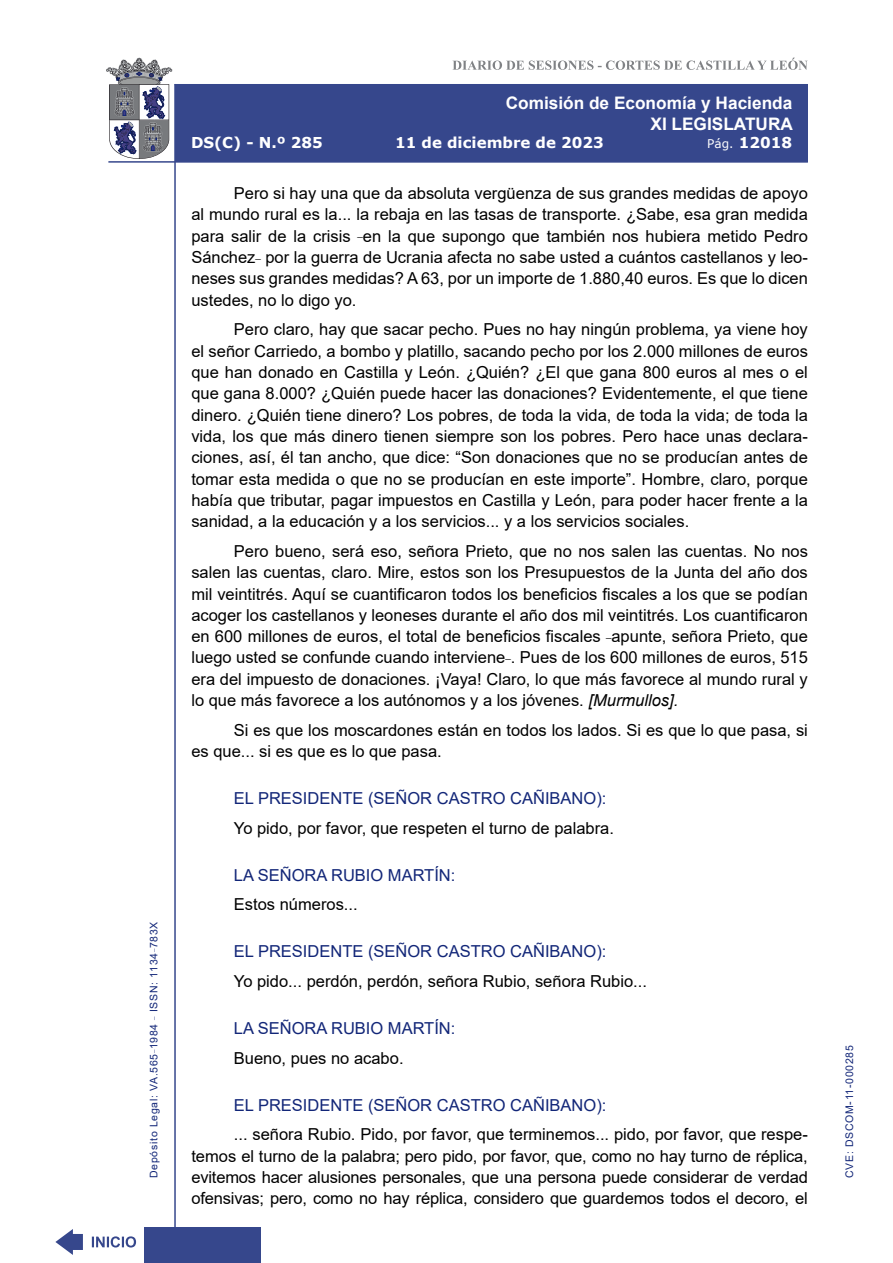
<style>
.page{position:relative;width:893px;height:1263px;background:#fff}
.page>*{position:absolute;margin:0;border:0;box-sizing:border-box;transform-origin:0 0}
.t1{font:700 17.25px/20.7px "Arial";color:#fff;text-align:right}
.t2{font:16.5px/21.3px "Arial";color:#000;text-align:justify}
.Orador{font:16.5px "Arial";color:#122678}
.t3{font:700 15px "Verdana";color:#fff}
.t4{font:10.5px "Arial";letter-spacing:.065em;color:#122678}
.s1{font-weight:400;font-size:12px}
.s2{font-style:italic}
</style>
<div class="page">
<svg style="left:452px;top:58px;width:356px;height:12px"></svg>
<hr style="left:174px;top:84px;width:2px;height:1179px;background:#36478c">
<div style="left:144px;top:1227px;width:117px;height:36px;background:#36478c"></div>
<div style="left:175px;top:84px;width:633px;height:78px;background:#36478c"></div>
<hr style="left:108px;top:161px;width:700px;height:2px;background:#36478c">
<svg style="left:92px;top:1236px;width:44px;height:11px"></svg>
<svg style="left:55px;top:1229px;width:28px;height:26px"></svg>
<svg style="left:106px;top:58px;width:66px;height:101px"></svg>
<p class="t4" style="left:146px;top:1178px;width:258px;rotate:-90deg">Depósito Legal: VA.565<sup>_</sup>1984 <sup>_</sup> ISSN: 1134<sup>_</sup>783X</p>
<p class="t1" style="left:506px;top:93px;width:289px">Comisión de Economía y Hacienda<br>XI LEGISLATURA</p>
<p class="t3" style="left:191px;top:132px;width:133px">DS(C) - N.º 285</p>
<p class="t3" style="left:395px;top:132px;width:210px">11 de diciembre de 2023</p>
<p class="t3" style="left:707px;top:132px;width:86px"><span class="s1">Pág.</span> 12018</p>
<p class="t2" style="left:191px;top:183px;width:618px;text-indent:43px">Pero si hay una que da absoluta vergüenza de sus grandes medidas de apoyo al mundo rural es la... la rebaja en las tasas de transporte. ¿Sabe, esa gran medida para salir de la crisis <sup>_</sup>en la que supongo que también nos hubiera metido Pedro Sánchez<sup>_</sup> por la guerra de Ucrania afecta no sabe usted a cuántos castellanos y leo&shy;neses sus grandes medidas? A 63, por un importe de 1.880,40 euros. Es que lo dicen ustedes, no lo digo yo.</p>
<p class="t2" style="left:191px;top:319px;width:618px;text-indent:43px">Pero claro, hay que sacar pecho. Pues no hay ningún problema, ya viene hoy el señor Carriedo, a bombo y platillo, sacando pecho por los 2.000 millones de euros que han donado en Castilla y León. ¿Quién? ¿El que gana 800 euros al mes o el que gana 8.000? ¿Quién puede hacer las donaciones? Evidentemente, el que tiene dinero. ¿Quién tiene dinero? Los pobres, de toda la vida, de toda la vida; de toda la vida, los que más dinero tienen siempre son los pobres. Pero hace unas declara&shy;ciones, así, él tan ancho, que dice: “Son donaciones que no se producían antes de tomar esta medida o que no se producían en este importe”. Hombre, claro, porque había que tributar, pagar impuestos en Castilla y León, para poder hacer frente a la sanidad, a la educación y a los servicios... y a los servicios sociales.</p>
<p class="t2" style="left:191px;top:540px;width:618px;text-indent:43px">Pero bueno, será eso, señora Prieto, que no nos salen las cuentas. No nos salen las cuentas, claro. Mire, estos son los Presupuestos de la Junta del año dos mil veintitrés. Aquí se cuantificaron todos los beneficios fiscales a los que se podían acoger los castellanos y leoneses durante el año dos mil veintitrés. Los cuantificaron en 600 millones de euros, el total de beneficios fiscales <sup>_</sup>apunte, señora Prieto, que luego usted se confunde cuando interviene<sup>_</sup>. Pues de los 600 millones de euros, 515 era del impuesto de donaciones. ¡Vaya! Claro, lo que más favorece al mundo rural y lo que más favorece a los autónomos y a los jóvenes. <span class="s2">[Murmullos].</span></p>
<p class="t2" style="left:191px;top:719px;width:618px;text-indent:43px">Si es que los moscardones están en todos los lados. Si es que lo que pasa, si es que... si es que es lo que pasa.</p>
<p class="Orador" style="left:234px;top:787px;width:374px">EL PRESIDENTE (SEÑOR CASTRO CAÑIBANO):</p>
<p class="t2" style="left:234px;top:817px;width:382px">Yo pido, por favor, que respeten el turno de palabra.</p>
<p class="Orador" style="left:234px;top:863px;width:223px">LA SEÑORA RUBIO MARTÍN:</p>
<p class="t2" style="left:234px;top:894px;width:125px">Estos números...</p>
<p class="Orador" style="left:234px;top:940px;width:374px">EL PRESIDENTE (SEÑOR CASTRO CAÑIBANO):</p>
<p class="t2" style="left:234px;top:970px;width:415px">Yo pido... perdón, perdón, señora Rubio, señora Rubio...</p>
<p class="Orador" style="left:234px;top:1017px;width:223px">LA SEÑORA RUBIO MARTÍN:</p>
<p class="t2" style="left:234px;top:1047px;width:171px">Bueno, pues no acabo.</p>
<p class="Orador" style="left:234px;top:1093px;width:374px">EL PRESIDENTE (SEÑOR CASTRO CAÑIBANO):</p>
<p class="t2" style="left:191px;top:1124px;width:618px;text-indent:43px">... señora Rubio. Pido, por favor, que terminemos... pido, por favor, que respe&shy;temos el turno de la palabra; pero pido, por favor, que, como no hay turno de réplica, evitemos hacer alusiones personales, que una persona puede considerar de verdad ofensivas; pero, como no hay réplica, considero que guardemos todos el decoro, el</p>
<p class="t4" style="left:842px;top:1178px;width:134px;rotate:-90deg">CVE: DSCOM-11-000285</p>
</div>
